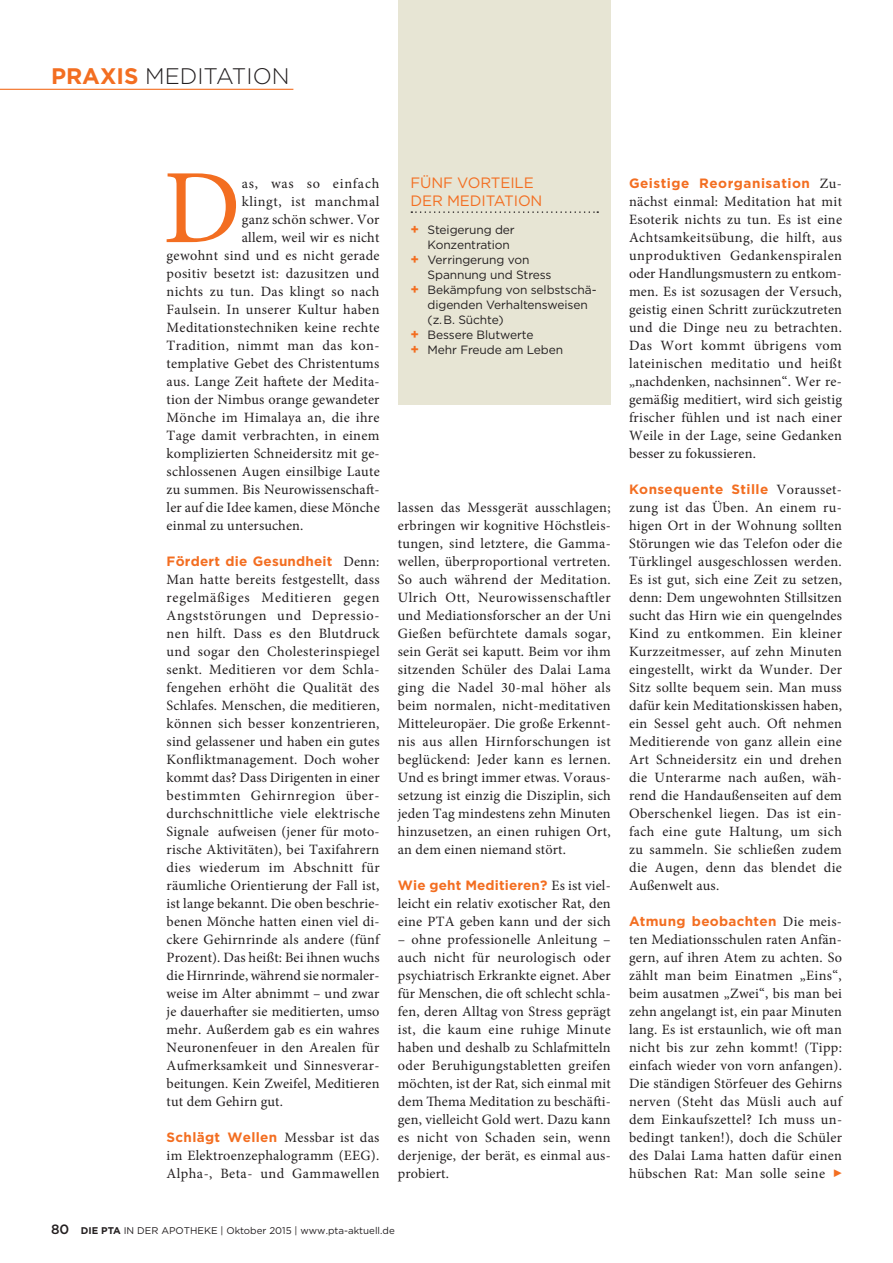
<style>
.page{position:relative;width:893px;height:1263px;background:#fff}
.page>*{position:absolute;margin:0;border:0;box-sizing:border-box;transform-origin:0 0}
.t1{font:105.6px "Minion Pro";color:#f36e21}
.t2{font:300 22.5px "Gotham";color:#231f20}
.t3{font:15px/18px "Gotham";letter-spacing:-.01em;color:#f36e21}
.t4{font:14.25px/18px "Minion Pro";letter-spacing:.015em;color:#231f20;text-align:justify}
.t5{font:14.25px "Minion Pro";letter-spacing:.035em;color:#231f20}
.t6{font:14.25px "Minion Pro";letter-spacing:.04em;color:#231f20}
.t7{font:14.25px "Minion Pro";letter-spacing:.055em;color:#231f20}
.t8{font:700 13.5px "Gotham";letter-spacing:.025em;color:#f36e21}
.t9{font:12px "Gotham";letter-spacing:-.01em;color:#231f20}
.t10{font:9.75px "Gotham";color:#231f20}
.s1{font-weight:700;color:#f36e21}
.s2{font-family:"Minion Pro";font-weight:400;font-size:14.25px;color:#231f20}
.s3{font-weight:700;font-size:13.5px;color:#f36e21}
.s4{font-weight:500;font-size:13.5px}
.s5{font-weight:700}
</style>
<div class="page">
<hr style="left:0;top:89px;width:293px;height:1px;background:#f36e21">
<div style="left:398px;top:0;width:213px;height:404px;background:#e7e5d4"></div>
<svg style="left:411px;top:211px;width:187px;height:2px"></svg>
<h2 class="t2" style="left:51px;top:62px;width:240px"><span class="s1">PRAXIS</span> MEDITATION</h2>
<h1 class="t1" style="left:163px;top:138px;width:79px">D</h1>
<p class="t7" style="left:242px;top:174px;width:139px">as, was so einfach</p>
<p class="t6" style="left:242px;top:192px;width:139px">klingt, ist manchmal</p>
<p class="t4" style="left:242px;top:211px;width:139px">ganz schön schwer. Vor</p>
<p class="t4" style="left:242px;top:229px;width:139px">allem, weil wir es nicht</p>
<p class="t4" style="left:167px;top:247px;width:215px">gewohnt sind und es nicht gerade</p>
<p class="t4" style="left:167px;top:265px;width:214px">positiv besetzt ist: dazusitzen und</p>
<p class="t4" style="left:167px;top:283px;width:214px">nichts zu tun. Das klingt so nach</p>
<p class="t4" style="left:167px;top:301px;width:214px">Faulsein. In unserer Kultur haben</p>
<p class="t4" style="left:167px;top:319px;width:214px">Meditationstechniken keine rechte</p>
<p class="t5" style="left:167px;top:336px;width:214px">Tradition, nimmt man das kon-</p>
<p class="t4" style="left:167px;top:355px;width:214px">templative Gebet des Christentums</p>
<p class="t4" style="left:167px;top:373px;width:214px">aus. Lange Zeit haftete der Medita-</p>
<p class="t4" style="left:167px;top:391px;width:214px">tion der Nimbus orange gewandeter</p>
<p class="t4" style="left:167px;top:409px;width:214px">Mönche im Himalaya an, die ihre</p>
<p class="t4" style="left:167px;top:427px;width:214px">Tage damit verbrachten, in einem</p>
<p class="t4" style="left:167px;top:445px;width:214px">komplizierten Schneidersitz mit ge-</p>
<p class="t4" style="left:167px;top:463px;width:215px">schlossenen Augen einsilbige Laute</p>
<p class="t4" style="left:167px;top:481px;width:214px">zu summen. Bis Neurowissenschaft-</p>
<p class="t4" style="left:167px;top:499px;width:215px">ler auf die Idee kamen, diese Mönche</p>
<p class="t4" style="left:167px;top:517px;width:138px">einmal zu untersuchen.</p>
<p class="t8" style="left:167px;top:552px;width:214px">Fördert die Gesundheit <span class="s2">Denn:</span></p>
<p class="t4" style="left:167px;top:571px;width:215px">Man hatte bereits festgestellt, dass regelmäßiges Meditieren gegen Angststörungen und Depressio&shy;nen hilft. Dass es den Blutdruck und sogar den Cholesterinspiegel senkt. Meditieren vor dem Schla&shy;fengehen erhöht die Qualität des Schlafes. Menschen, die meditieren, können sich besser konzentrieren, sind gelassener und haben ein gutes Konfliktmanagement. Doch woher kommt das? Dass Dirigenten in einer bestimmten Gehirnregion über&shy;durchschnittliche viele elektrische Signale aufweisen (jener für moto&shy;rische Aktivitäten), bei Taxifahrern dies wiederum im Abschnitt für räumliche Orientierung der Fall ist, ist lange bekannt. Die oben beschrie&shy;benen Mönche hatten einen viel di&shy;ckere Gehirnrinde als andere (fünf Prozent). Das heißt: Bei ihnen wuchs die Hirnrinde, während sie normaler&shy;weise im Alter abnimmt – und zwar je dauerhafter sie meditierten, umso mehr. Außerdem gab es ein wahres Neuronenfeuer in den Arealen für Aufmerksamkeit und Sinnesverar&shy;beitungen. Kein Zweifel, Meditieren tut dem Gehirn gut.</p>
<p class="t8" style="left:167px;top:1128px;width:214px">Schlägt Wellen <span class="s2">Messbar ist das</span></p>
<p class="t4" style="left:167px;top:1147px;width:215px">im Elektroenzephalogramm (EEG).<br>Alpha-, Beta- und Gammawellen</p>
<p class="t3" style="left:411px;top:174px;width:133px">FÜNF VORTEILE<br>DER MEDITATION</p>
<p class="t9" style="left:411px;top:222px;width:106px"><span class="s3">+</span> Steigerung der</p>
<p class="t9" style="left:428px;top:237px;width:84px">Konzentration</p>
<p class="t9" style="left:411px;top:252px;width:120px"><span class="s3">+</span> Verringerung von</p>
<p class="t9" style="left:428px;top:267px;width:125px">Spannung und Stress</p>
<p class="t9" style="left:411px;top:282px;width:187px"><span class="s3">+</span> Bekämpfung von selbstschä-</p>
<p class="t9" style="left:428px;top:297px;width:162px">digenden Verhaltensweisen</p>
<p class="t9" style="left:428px;top:312px;width:77px">(z. B. Süchte)</p>
<p class="t9" style="left:411px;top:327px;width:124px"><span class="s3">+</span> Bessere Blutwerte</p>
<p class="t9" style="left:411px;top:342px;width:154px"><span class="s3">+</span> Mehr Freude am Leben</p>
<p class="t4" style="left:398px;top:499px;width:215px">lassen das Messgerät ausschlagen; erbringen wir kognitive Höchstleis&shy;tungen, sind letztere, die Gamma&shy;wellen, überproportional vertreten.<br>So auch während der Meditation.<br>Ulrich Ott, Neurowissenschaftler und Mediationsforscher an der Uni Gießen befürchtete damals sogar, sein Gerät sei kaputt. Beim vor ihm sitzenden Schüler des Dalai Lama ging die Nadel 30-mal höher als beim normalen, nicht-meditativen Mitteleuropäer. Die große Erkennt&shy;nis aus allen Hirnforschungen ist beglückend: Jeder kann es lernen.<br>Und es bringt immer etwas. Voraus&shy;setzung ist einzig die Disziplin, sich jeden Tag mindestens zehn Minuten hinzusetzen, an einen ruhigen Ort, an dem einen niemand stört.</p>
<p class="t8" style="left:398px;top:876px;width:214px">Wie geht Meditieren? <span class="s2">Es ist viel-</span></p>
<p class="t4" style="left:398px;top:895px;width:215px">leicht ein relativ exotischer Rat, den eine PTA geben kann und der sich</p>
<p class="t4" style="left:398px;top:931px;width:214px">– ohne professionelle Anleitung – auch nicht für neurologisch oder psychiatrisch Erkrankte eignet. Aber für Menschen, die oft schlecht schla&shy;fen, deren Alltag von Stress geprägt ist, die kaum eine ruhige Minute haben und deshalb zu Schlafmitteln oder Beruhigungstabletten greifen möchten, ist der Rat, sich einmal mit dem Thema Meditation zu beschäfti&shy;gen, vielleicht Gold wert. Dazu kann es nicht von Schaden sein, wenn derjenige, der berät, es einmal aus&shy;probiert.</p>
<p class="t10" style="left:51px;top:1224px;width:345px"><span class="s4">80</span> <span class="s5">DIE PTA</span> IN DER APOTHEKE | Oktober 2015 | www.pta-aktuell.de</p>
<p class="t8" style="left:629px;top:174px;width:214px">Geistige Reorganisation <span class="s2">Zu-</span></p>
<p class="t4" style="left:629px;top:193px;width:215px">nächst einmal: Meditation hat mit Esoterik nichts zu tun. Es ist eine Achtsamkeitsübung, die hilft, aus unproduktiven Gedankenspiralen oder Handlungsmustern zu entkom&shy;men. Es ist sozusagen der Versuch, geistig einen Schritt zurückzutreten und die Dinge neu zu betrachten.<br>Das Wort kommt übrigens vom lateinischen meditatio und heißt „nachdenken, nachsinnen“. Wer re&shy;gemäßig meditiert, wird sich geistig frischer fühlen und ist nach einer Weile in der Lage, seine Gedanken besser zu fokussieren.</p>
<p class="t8" style="left:629px;top:480px;width:214px">Konsequente Stille <span class="s2">Vorausset-</span></p>
<p class="t4" style="left:629px;top:499px;width:215px">zung ist das Üben. An einem ru&shy;higen Ort in der Wohnung sollten Störungen wie das Telefon oder die Türklingel ausgeschlossen werden.<br>Es ist gut, sich eine Zeit zu setzen, denn: Dem ungewohnten Stillsitzen sucht das Hirn wie ein quengelndes Kind zu entkommen. Ein kleiner Kurzzeitmesser, auf zehn Minuten eingestellt, wirkt da Wunder. Der Sitz sollte bequem sein. Man muss dafür kein Meditationskissen haben, ein Sessel geht auch. Oft nehmen Meditierende von ganz allein eine Art Schneidersitz ein und drehen die Unterarme nach außen, wäh&shy;rend die Handaußenseiten auf dem Oberschenkel liegen. Das ist ein&shy;fach eine gute Haltung, um sich zu sammeln. Sie schließen zudem die Augen, denn das blendet die Außenwelt aus.</p>
<p class="t8" style="left:629px;top:912px;width:214px">Atmung beobachten <span class="s2">Die meis-</span></p>
<p class="t4" style="left:629px;top:931px;width:215px">ten Mediationsschulen raten Anfän&shy;gern, auf ihren Atem zu achten. So zählt man beim Einatmen „Eins“, beim ausatmen „Zwei“, bis man bei zehn angelangt ist, ein paar Minuten lang. Es ist erstaunlich, wie oft man nicht bis zur zehn kommt! (Tipp: einfach wieder von vorn anfangen).<br>Die ständigen Störfeuer des Gehirns nerven (Steht das Müsli auch auf dem Einkaufszettel? Ich muss un&shy;bedingt tanken!), doch die Schüler des Dalai Lama hatten dafür einen hübschen Rat: Man solle seine</p>
</div>
